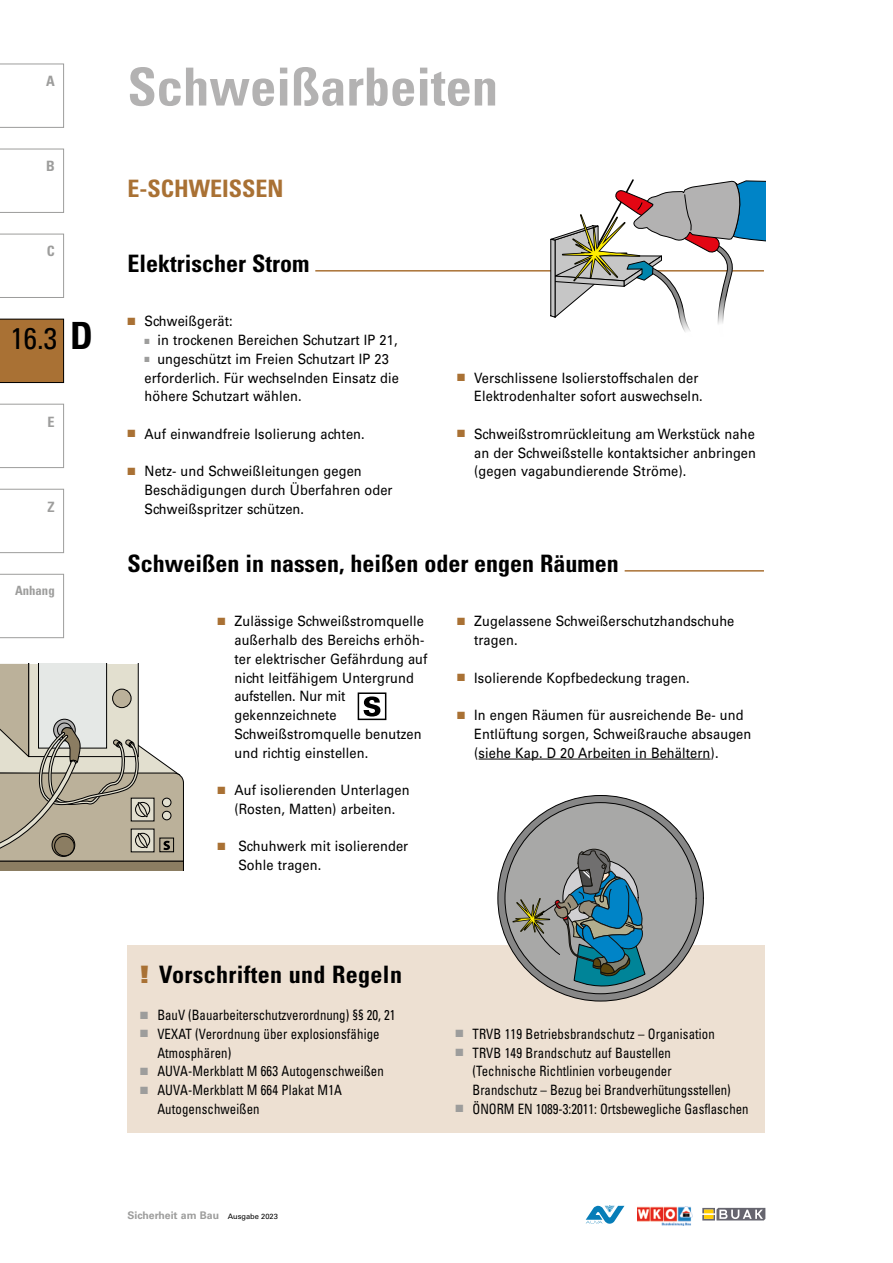
<style>
.page{position:relative;width:893px;height:1263px;background:#fff}
.page>*{position:absolute;margin:0;border:0;box-sizing:border-box;transform-origin:0 0}
.Head_groß_grau{font:700 condensed 52.5px "Univers";color:#b3b2b2}
.t1{font:condensed 30px "Univers";color:#000}
.Head_Linie{font:700 condensed 24px "Univers";color:#000}
.Head_Zwischen_farbig{font:700 condensed 24px "Univers";color:#a97134}
.t2{font:14.25px/18.8px "Univers";letter-spacing:.01em;color:#000;scale:.9 1}
.t3{font:condensed 14.25px/18.8px "Univers";letter-spacing:.01em;color:#000;scale:.9 1}
.t4{font:700 condensed 14.25px "Univers";color:#9d9d9c}
.t5{font:700 condensed 12.75px "Univers";color:#9d9d9c}
.t6{font:700 10.5px "Univers";color:#9d9d9c}
.s1{font-weight:700;font-size:37.5px}
.s2{color:#a97134}
.s3{color:#9d9d9c}
.s4{font-weight:900;font-stretch:normal;color:#a97134}
.s5{font-weight:400;font-size:7.5px;color:#000}
</style>
<div class="page">
<div style="left:0;top:319px;width:64px;height:64px;background:#a97134"></div>
<svg style="left:0;top:404px;width:64px;height:64px"></svg>
<svg style="left:0;top:64px;width:64px;height:64px"></svg>
<svg style="left:0;top:234px;width:64px;height:64px"></svg>
<svg style="left:0;top:149px;width:64px;height:64px"></svg>
<svg style="left:0;top:489px;width:64px;height:64px"></svg>
<svg style="left:0;top:574px;width:64px;height:64px"></svg>
<svg style="left:702px;top:1208px;width:63px;height:12px"></svg>
<img style="left:637px;top:1207px;width:56px;height:18px">
<svg style="left:586px;top:1205px;width:38px;height:19px"></svg>
<hr style="left:315px;top:270px;width:449px;height:2px;background:#a97134">
<hr style="left:478px;top:759px;width:233px;height:1px;background:#000">
<hr style="left:625px;top:570px;width:139px;height:2px;background:#a97134">
<svg style="left:0;top:664px;width:184px;height:206px;background:#c0bbac"></svg>
<svg style="left:547px;top:179px;width:218px;height:153px"></svg>
<div style="left:358px;top:692px;width:28px;height:28px;border:2px solid #000"></div>
<svg style="left:364px;top:696px;width:16px;height:20px"></svg>
<div style="left:128px;top:945px;width:637px;height:188px;background:#ede0d2"></div>
<svg style="left:497px;top:795px;width:207px;height:206px;background:#737373"></svg>
<div style="left:505px;top:802px;width:191px;height:192px;background:#a8a8a7;border:1px solid #000;border-radius:50%"></div>
<svg style="left:512px;top:848px;width:134px;height:139px"></svg>
<p class="t4" style="left:46px;top:72px;width:10px">A</p>
<p class="t4" style="left:46px;top:158px;width:10px">B</p>
<p class="t4" style="left:47px;top:243px;width:9px">C</p>
<h2 class="t1" style="left:11px;top:319px;width:84px">16.3 <span class="s1">D</span></h2>
<p class="t4" style="left:48px;top:413px;width:9px">E</p>
<p class="t4" style="left:48px;top:498px;width:9px">Z</p>
<p class="t5" style="left:15px;top:583px;width:41px">Anhang</p>
<p class="Head_groß_grau" style="left:128px;top:55px;width:372px">Schweißarbeiten</p>
<p class="Head_Zwischen_farbig" style="left:128px;top:173px;width:158px">E-SCHWEISSEN</p>
<p class="Head_Linie" style="left:128px;top:248px;width:183px">Elektrischer Strom</p>
<p class="t2" style="left:128px;top:312px;width:119px"><span class="s2">■</span> Schweißgerät:</p>
<p class="t2" style="left:145px;top:331px;width:283px"><span class="s3">■</span> in trockenen Bereichen Schutzart IP 21,</p>
<p class="t2" style="left:145px;top:349px;width:273px"><span class="s3">■</span> ungeschützt im Freien Schutzart IP 23</p>
<p class="t2" style="left:145px;top:368px;width:284px">erforderlich. Für wechselnden Einsatz die</p>
<p class="t2" style="left:145px;top:387px;width:176px">höhere Schutzart wählen.</p>
<p class="t2" style="left:128px;top:424px;width:265px"><span class="s2">■</span> Auf einwandfreie Isolierung achten.</p>
<p class="t2" style="left:145px;top:462px;width:277px;text-indent:-17px"><span class="s2">■</span> Netz- und Schweißleitungen gegen<br>Beschädigungen durch Überfahren oder<br>Schweißspritzer schützen.</p>
<p class="t2" style="left:474px;top:368px;width:256px;text-indent:-17px"><span class="s2">■</span> Verschlissene Isolierstoffschalen der<br>Elektrodenhalter sofort auswechseln.</p>
<p class="t2" style="left:474px;top:424px;width:315px;text-align:justify;text-indent:-17px"><span class="s2">■</span> Schweißstromrückleitung am Werkstück nahe an der Schweißstelle kontaktsicher anbringen (gegen vagabundierende Ströme).</p>
<p class="Head_Linie" style="left:128px;top:548px;width:493px">Schweißen in nassen, heißen oder engen Räumen</p>
<p class="t2" style="left:234px;top:612px;width:216px;text-indent:-17px"><span class="s2">■</span> Zulässige Schweißstromquelle außerhalb des Bereichs erhöh&shy;ter elektrischer Gefährdung auf nicht leitfähigem Untergrund aufstellen. Nur mit gekennzeichnete<br>Schweißstromquelle benutzen und richtig einstellen.</p>
<p class="t2" style="left:217px;top:781px;width:215px;text-align:center"><span class="s2">■</span> Auf isolierenden Unterlagen (Rosten, Matten) arbeiten.</p>
<p class="t2" style="left:238px;top:837px;width:190px;text-indent:-21px"><span class="s2">■</span> Schuhwerk mit isolierender<br>Sohle tragen.</p>
<p class="t2" style="left:474px;top:612px;width:291px;text-indent:-17px"><span class="s2">■</span> Zugelassene Schweißerschutzhandschuhe tragen.</p>
<p class="t2" style="left:457px;top:668px;width:260px"><span class="s2">■</span> Isolierende Kopfbedeckung tragen.</p>
<p class="t2" style="left:474px;top:706px;width:310px;text-indent:-17px"><span class="s2">■</span> In engen Räumen für ausreichende Be- und<br>Entlüftung sorgen, Schweißrauche absaugen (siehe Kap. D 20 Arbeiten in Behältern).</p>
<p class="Head_Linie" style="left:140px;top:959px;width:263px"><span class="s4">!</span> Vorschriften und Regeln</p>
<p class="t3" style="left:140px;top:1005px;width:285px"><span class="s3">■</span> BauV (Bauarbeiterschutzverordnung) §§ 20, 21</p>
<p class="t3" style="left:157px;top:1024px;width:248px;text-indent:-17px"><span class="s3">■</span> VEXAT (Verordnung über explosionsfähige<br>Atmosphären)</p>
<p class="t3" style="left:140px;top:1062px;width:272px"><span class="s3">■</span> AUVA-Merkblatt M 663 Autogenschweißen</p>
<p class="t3" style="left:157px;top:1080px;width:207px;text-indent:-17px"><span class="s3">■</span> AUVA-Merkblatt M 664 Plakat M1A<br>Autogenschweißen</p>
<p class="t3" style="left:455px;top:1024px;width:290px"><span class="s3">■</span> TRVB 119 Betriebsbrandschutz – Organisation</p>
<p class="t3" style="left:455px;top:1043px;width:241px"><span class="s3">■</span> TRVB 149 Brandschutz auf Baustellen</p>
<p class="t3" style="left:472px;top:1062px;width:288px">(Technische Richtlinien vorbeugender<br>Brandschutz – Bezug bei Brandverhütungsstellen)</p>
<p class="t3" style="left:455px;top:1099px;width:327px"><span class="s3">■</span> ÖNORM EN 1089-3:2011: Ortsbewegliche Gasflaschen</p>
<p class="t6" style="left:128px;top:1209px;width:152px">Sicherheit am Bau <span class="s5">Ausgabe 2023</span></p>
</div>
